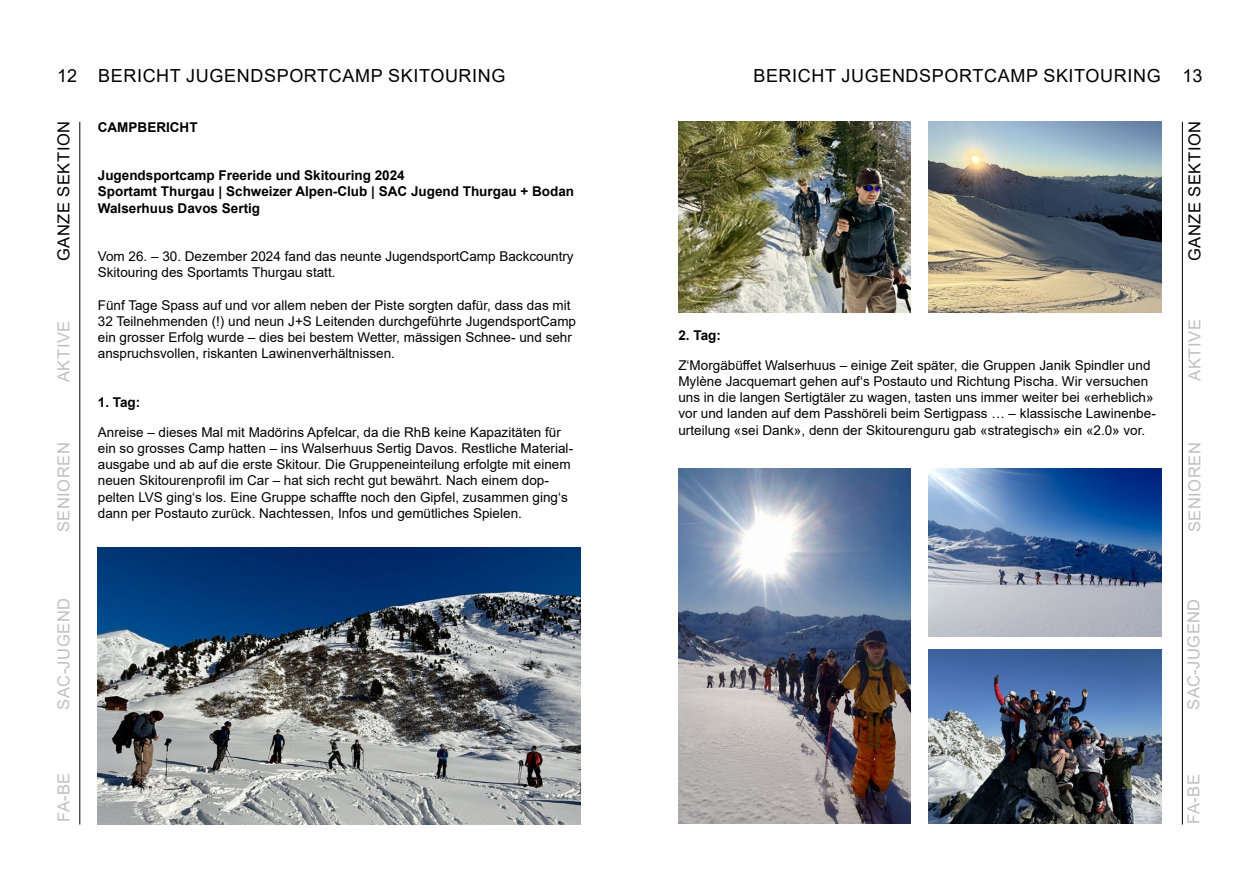
<style>
.page{position:relative;width:1259px;height:893px;background:#fff}
.page>*{position:absolute;margin:0;border:0;box-sizing:border-box;transform-origin:0 0}
.t1{font:18px "Arial";letter-spacing:.035em;color:#000}
.t2{font:16.5px "Arial";letter-spacing:.03em;color:#c0c0c0}
.t3{font:16.5px "Arial";letter-spacing:.035em;color:#000}
.t4{font:13.5px/16.2px "Arial";color:#000}
.t5{font:700 13.5px/16.2px "Arial";color:#000}
</style>
<div class="page">
<hr style="left:79px;top:122px;width:1px;height:702px;background:#000">
<hr style="left:1182px;top:122px;width:1px;height:702px;background:#000">
<img style="left:98px;top:547px;width:482px;height:277px">
<img style="left:678px;top:122px;width:232px;height:191px">
<img style="left:928px;top:122px;width:233px;height:191px">
<img style="left:678px;top:468px;width:232px;height:355px">
<img style="left:928px;top:650px;width:233px;height:174px">
<img style="left:928px;top:468px;width:233px;height:169px">
<h1 class="t1" style="left:753px;top:64px;width:409px">BERICHT JUGENDSPORTCAMP SKITOURING</h1>
<h1 class="t1" style="left:98px;top:64px;width:409px">BERICHT JUGENDSPORTCAMP SKITOURING</h1>
<h1 class="t1" style="left:1182px;top:64px;width:22px">13</h1>
<p class="t5" style="left:98px;top:119px;width:101px">CAMPBERICHT</p>
<p class="t5" style="left:98px;top:168px;width:478px">Jugendsportcamp Freeride und Skitouring 2024<br>Sportamt Thurgau | Schweizer Alpen-Club | SAC Jugend Thurgau + Bodan<br>Walserhuus Davos Sertig</p>
<p class="t4" style="left:98px;top:248px;width:477px">Vom 26. – 30. Dezember 2024 fand das neunte JugendsportCamp Backcountry<br>Skitouring des Sportamts Thurgau statt.</p>
<p class="t4" style="left:98px;top:297px;width:480px">Fünf Tage Spass auf und vor allem neben der Piste sorgten dafür, dass das mit 32 Teilnehmenden (!) und neun J+S Leitenden durchgeführte JugendsportCamp ein grosser Erfolg wurde – dies bei bestem Wetter, mässigen Schnee- und sehr anspruchsvollen, riskanten Lawinenverhältnissen.</p>
<p class="t5" style="left:98px;top:394px;width:44px">1. Tag:</p>
<p class="t4" style="left:98px;top:424px;width:477px">Anreise – dieses Mal mit Madörins Apfelcar, da die RhB keine Kapazitäten für ein so grosses Camp hatten – ins Walserhuus Sertig Davos. Restliche Material&shy;ausgabe und ab auf die erste Skitour. Die Gruppeneinteilung erfolgte mit einem neuen Skitourenprofil im Car – hat sich recht gut bewährt. Nach einem dop&shy;pelten LVS ging‘s los. Eine Gruppe schaffte noch den Gipfel, zusammen ging‘s dann per Postauto zurück. Nachtessen, Infos und gemütliches Spielen.</p>
<h1 class="t1" style="left:57px;top:64px;width:22px">12</h1>
<p class="t3" style="left:52px;top:261px;width:142px;rotate:-90deg">GANZE SEKTION</p>
<p class="t3" style="left:1183px;top:261px;width:142px;rotate:-90deg">GANZE SEKTION</p>
<p class="t2" style="left:52px;top:382px;width:63px;rotate:-90deg">AKTIVE</p>
<p class="t2" style="left:1183px;top:381px;width:63px;rotate:-90deg">AKTIVE</p>
<p class="t5" style="left:678px;top:327px;width:44px">2. Tag:</p>
<p class="t4" style="left:678px;top:357px;width:479px">Z‘Morgäbüffet Walserhuus – einige Zeit später, die Gruppen Janik Spindler und Mylène Jacquemart gehen auf‘s Postauto und Richtung Pischa. Wir versuchen uns in die langen Sertigtäler zu wagen, tasten uns immer weiter bei «erheblich» vor und landen auf dem Passhöreli beim Sertigpass … – klassische Lawinenbe&shy;urteilung «sei Dank», denn der Skitourenguru gab «strategisch» ein «2.0» vor.</p>
<p class="t2" style="left:52px;top:532px;width:91px;rotate:-90deg">SENIOREN</p>
<p class="t2" style="left:1183px;top:532px;width:91px;rotate:-90deg">SENIOREN</p>
<p class="t2" style="left:52px;top:710px;width:113px;rotate:-90deg">SAC-JUGEND</p>
<p class="t2" style="left:1182px;top:710px;width:113px;rotate:-90deg">SAC-JUGEND</p>
<p class="t2" style="left:52px;top:822px;width:51px;rotate:-90deg">FA-BE</p>
<p class="t2" style="left:1182px;top:824px;width:51px;rotate:-90deg">FA-BE</p>
</div>
